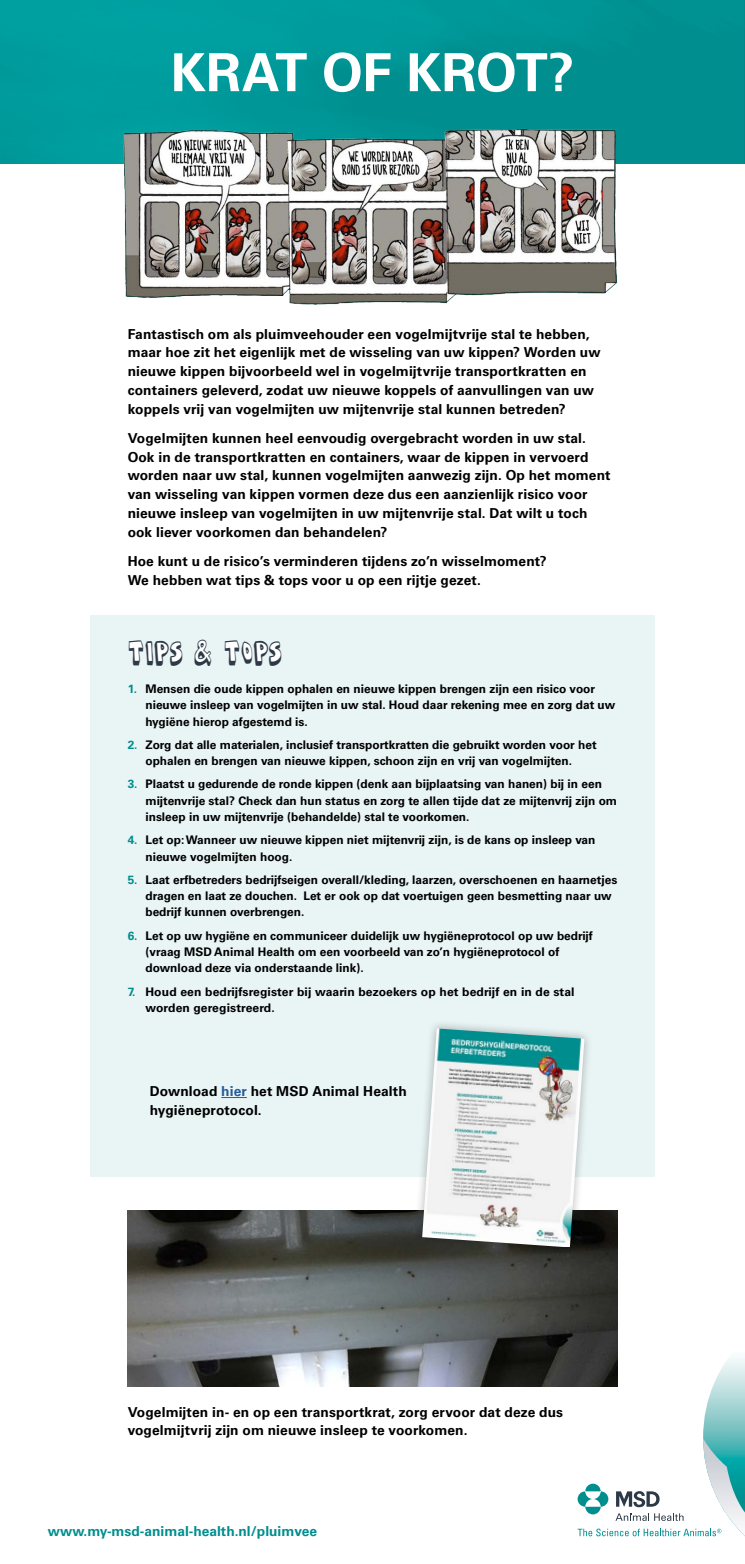
<style>
.page{position:relative;width:745px;height:1564px;background:#fff}
.page>*{position:absolute;margin:0;border:0;box-sizing:border-box;transform-origin:0 0}
.t1{font:700 52.5px "Univers LT Std";letter-spacing:-.01em;color:#fff}
.t2{font:35.62px "Cartoonia 3 D";color:#2c3946}
.t3{font:700 13.75px/18.8px "Univers LT Std";letter-spacing:.01em;color:#000}
.t4{font:700 13.75px "Univers LT Std";color:#008e8e}
.t5{font:700 11.88px/16.2px "Univers LT Std";color:#000}
.s1{color:#008e8e}
.s2{color:#275b9b}
</style>
<div class="page">
<div style="left:90px;top:616px;width:564px;height:561px;background:#e9f4f5"></div>
<svg style="left:577px;top:1304px;width:167px;height:233px"></svg>
<svg style="left:221px;top:1097px;width:26px;height:1px"></svg>
<img style="left:0;top:0;width:744px;height:163px">
<img style="left:116px;top:122px;width:503px;height:183px">
<img style="left:128px;top:1210px;width:489px;height:176px">
<svg style="left:129px;top:641px;width:53px;height:25px"></svg>
<svg style="left:195px;top:640px;width:16px;height:26px"></svg>
<svg style="left:225px;top:641px;width:56px;height:25px"></svg>
<div style="left:413px;top:1019px;width:180px;height:237px;background:#000;opacity:.3"></div>
<img style="left:422px;top:1028px;width:162px;height:219px">
<h1 class="t1" style="left:170px;top:42px;width:405px">KRAT OF KROT?</h1>
<p class="t3" style="left:128px;top:324px;width:474px">Fantastisch om als pluimveehouder een vogelmijtvrije stal te hebben, maar hoe zit het eigenlijk met de wisseling van uw kippen? Worden uw nieuwe kippen bijvoorbeeld wel in vogelmijtvrije transportkratten en containers geleverd, zodat uw nieuwe koppels of aanvullingen van uw koppels vrij van vogelmijten uw mijtenvrije stal kunnen betreden?</p>
<p class="t3" style="left:128px;top:429px;width:484px">Vogelmijten kunnen heel eenvoudig overgebracht worden in uw stal.<br>Ook in de transportkratten en containers, waar de kippen in vervoerd worden naar uw stal, kunnen vogelmijten aanwezig zijn. Op het moment van wisseling van kippen vormen deze dus een aanzienlijk risico voor nieuwe insleep van vogelmijten in uw mijtenvrije stal. Dat wilt u toch ook liever voorkomen dan behandelen?</p>
<p class="t3" style="left:128px;top:552px;width:420px">Hoe kunt u de risico’s verminderen tijdens zo’n wisselmoment?<br>We hebben wat tips &amp; tops voor u op een rijtje gezet.</p>
<h2 class="t2" style="left:128px;top:634px;width:156px">TIPS &amp; TOPS</h2>
<p class="t5" style="left:145px;top:681px;width:471px;text-indent:-18px"><span class="s1">1.</span> Mensen die oude kippen ophalen en nieuwe kippen brengen zijn een risico voor nieuwe insleep van vogelmijten in uw stal. Houd daar rekening mee en zorg dat uw hygiëne hierop afgestemd is.</p>
<p class="t5" style="left:128px;top:737px;width:470px;text-align:center"><span class="s1">2.</span> Zorg dat alle materialen, inclusief transportkratten die gebruikt worden voor het ophalen en brengen van nieuwe kippen, schoon zijn en vrij van vogelmijten.</p>
<p class="t5" style="left:145px;top:776px;width:473px;text-indent:-18px"><span class="s1">3.</span> Plaatst u gedurende de ronde kippen (denk aan bijplaatsing van hanen) bij in een mijtenvrije stal? Check dan hun status en zorg te allen tijde dat ze mijtenvrij zijn om insleep in uw mijtenvrije (behandelde) stal te voorkomen.</p>
<p class="t5" style="left:145px;top:832px;width:451px;text-indent:-18px"><span class="s1">4.</span> Let op: Wanneer uw nieuwe kippen niet mijtenvrij zijn, is de kans op insleep van nieuwe vogelmijten hoog.</p>
<p class="t5" style="left:145px;top:872px;width:473px;text-indent:-18px"><span class="s1">5.</span> Laat erfbetreders bedrijfseigen overall/kleding, laarzen, overschoenen en haarnetjes dragen en laat ze douchen. Let er ook op dat voertuigen geen besmetting naar uw bedrijf kunnen overbrengen.</p>
<p class="t5" style="left:145px;top:927px;width:448px;text-indent:-18px"><span class="s1">6.</span> Let op uw hygiëne en communiceer duidelijk uw hygiëneprotocol op uw bedrijf (vraag MSD Animal Health om een voorbeeld van zo’n hygiëneprotocol of download deze via onderstaande link).</p>
<p class="t5" style="left:145px;top:983px;width:430px;text-indent:-18px"><span class="s1">7.</span> Houd een bedrijfsregister bij waarin bezoekers op het bedrijf en in de stal worden geregistreerd.</p>
<p class="t3" style="left:150px;top:1082px;width:258px">Download <span class="s2">hier</span> het MSD Animal Health hygiëneprotocol.</p>
<p class="t3" style="left:128px;top:1402px;width:436px">Vogelmijten in- en op een transportkrat, zorg ervoor dat deze dus vogelmijtvrij zijn om nieuwe insleep te voorkomen.</p>
<p class="t4" style="left:48px;top:1523px;width:270px">www.my-msd-animal-health.nl/pluimvee</p>
</div>
